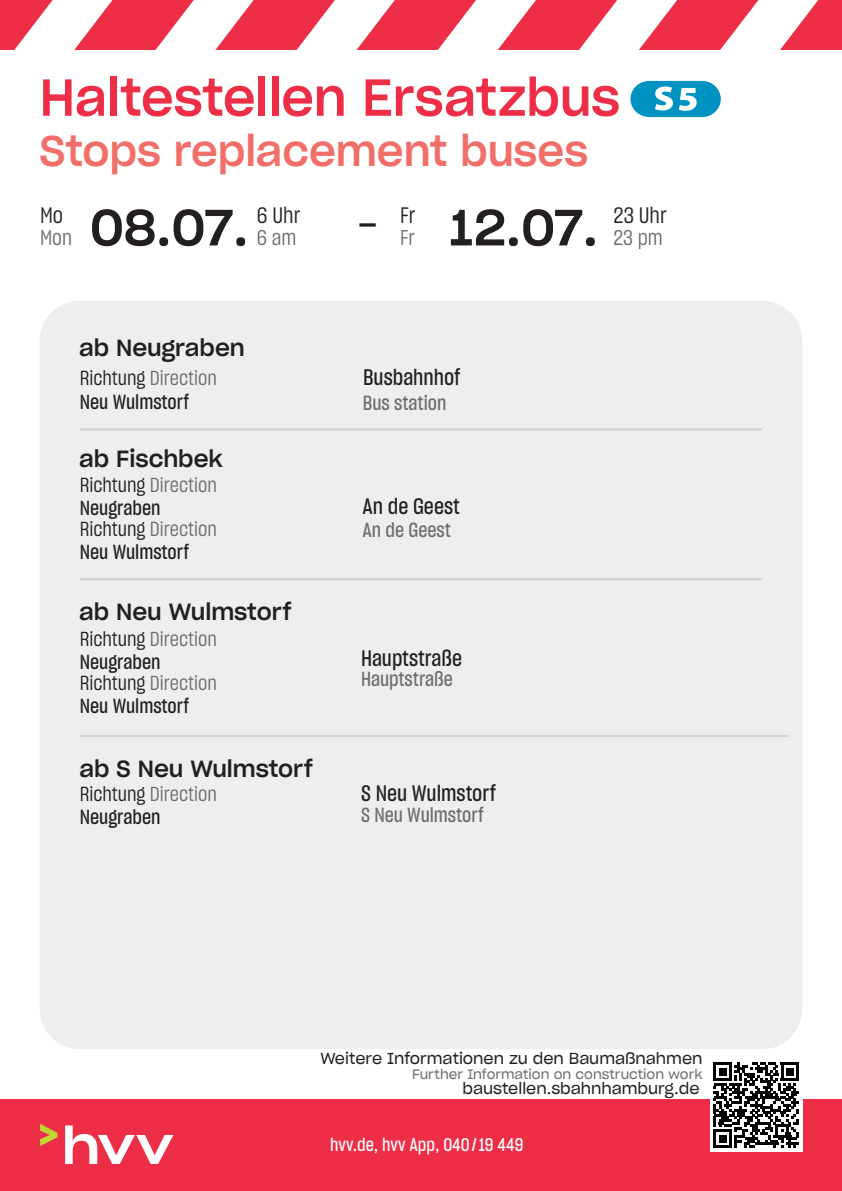
<style>
.page{position:relative;width:842px;height:1191px;background:#fff}
.page>*{position:absolute;margin:0;border:0;box-sizing:border-box;transform-origin:0 0}
.t1{font:51px "Sharp Grotesk Medium 20";color:#ee2d47}
.t2{font:50px "Sharp Grotesk Medium 20";letter-spacing:-.015em;color:#231f20}
.t3{font:46.6px "Sharp Grotesk Book 15";color:#231f20}
.t4{font:42px "Sharp Grotesk Medium 20";color:#f26f69}
.t5{font:23px "Sharp Grotesk Medium 20";color:#231f20}
.t6{font:22px "Sharp Grotesk Medium 15";color:#231f20}
.t7{font:22px "Sharp Grotesk Book 15";color:#231f20}
.t8{font:21px "Sharp Grotesk Book 15";color:#6c6d70}
.t9{font:20px "Sharp Grotesk Book 15";color:#6c6d70}
.t10{font:20px "Sharp Grotesk Medium 15";color:#231f20}
.t11{font:20px "Sharp Grotesk Medium 15";color:#6c6d70}
.t12{font:18px "Sharp Grotesk Medium 15";color:#fff}
.t13{font:15.5px "Sharp Grotesk Book 20";letter-spacing:-.005em;color:#231f20}
.t14{font:13.2px "Sharp Grotesk Book 20";color:#6c6d70}
.s1{color:#231f20}
</style>
<div class="page">
<div style="left:0;top:1098px;width:842px;height:93px;background:#ee2d47"></div>
<svg style="left:0;top:0;width:53px;height:50px"></svg>
<svg style="left:780px;top:0;width:62px;height:50px"></svg>
<svg style="left:74px;top:0;width:120px;height:50px"></svg>
<svg style="left:215px;top:0;width:120px;height:50px"></svg>
<svg style="left:356px;top:0;width:120px;height:50px"></svg>
<svg style="left:498px;top:0;width:119px;height:50px"></svg>
<svg style="left:639px;top:0;width:120px;height:50px"></svg>
<svg style="left:65px;top:1125px;width:108px;height:39px"></svg>
<svg style="left:40px;top:1123px;width:18px;height:23px"></svg>
<div style="left:40px;top:300px;width:762px;height:749px;background:#edefee;border-radius:40px"></div>
<hr style="left:80px;top:428px;width:682px;height:2px;background:#d1d2d4">
<hr style="left:80px;top:735px;width:708px;height:2px;background:#d1d2d4">
<hr style="left:80px;top:578px;width:682px;height:2px;background:#d1d2d4">
<div style="left:710px;top:1059px;width:92px;height:92px;background:#fff"></div>
<svg style="left:714px;top:1062px;width:85px;height:85px"></svg>
<div style="left:719px;top:1134px;width:7px;height:8px;background:#000"></div>
<svg style="left:630px;top:81px;width:91px;height:36px"></svg>
<p class="t1" style="left:40px;top:54px;width:582px">Haltestellen Ersatzbus</p>
<p class="t4" style="left:40px;top:115px;width:550px">Stops replacement buses</p>
<p class="t7" style="left:40px;top:200px;width:25px">Mo</p>
<p class="t2" style="left:90px;top:185px;width:160px">08.07.</p>
<p class="t7" style="left:257px;top:200px;width:45px">6 Uhr</p>
<p class="t7" style="left:400px;top:200px;width:17px">Fr</p>
<p class="t2" style="left:449px;top:185px;width:150px">12.07.</p>
<p class="t7" style="left:613px;top:200px;width:55px">23 Uhr</p>
<p class="t3" style="left:357px;top:190px;width:23px">–</p>
<p class="t8" style="left:40px;top:223px;width:34px">Mon</p>
<p class="t8" style="left:257px;top:223px;width:41px">6 am</p>
<p class="t8" style="left:400px;top:223px;width:16px">Fr</p>
<p class="t8" style="left:613px;top:223px;width:51px">23 pm</p>
<p class="t5" style="left:79px;top:328px;width:167px">ab Neugraben</p>
<p class="t9" style="left:80px;top:364px;width:139px"><span class="s1">Richtung</span> Direction</p>
<p class="t10" style="left:80px;top:387px;width:111px">Neu Wulmstorf</p>
<p class="t5" style="left:79px;top:439px;width:145px">ab Fischbek</p>
<p class="t9" style="left:80px;top:471px;width:139px"><span class="s1">Richtung</span> Direction</p>
<p class="t10" style="left:80px;top:494px;width:82px">Neugraben</p>
<p class="t9" style="left:80px;top:514px;width:139px"><span class="s1">Richtung</span> Direction</p>
<p class="t10" style="left:80px;top:537px;width:111px">Neu Wulmstorf</p>
<p class="t5" style="left:79px;top:593px;width:214px">ab Neu Wulmstorf</p>
<p class="t9" style="left:80px;top:625px;width:139px"><span class="s1">Richtung</span> Direction</p>
<p class="t10" style="left:80px;top:648px;width:82px">Neugraben</p>
<p class="t9" style="left:80px;top:669px;width:139px"><span class="s1">Richtung</span> Direction</p>
<p class="t10" style="left:80px;top:692px;width:111px">Neu Wulmstorf</p>
<p class="t5" style="left:79px;top:749px;width:235px">ab S Neu Wulmstorf</p>
<p class="t9" style="left:80px;top:779px;width:139px"><span class="s1">Richtung</span> Direction</p>
<p class="t10" style="left:80px;top:802px;width:82px">Neugraben</p>
<p class="t6" style="left:363px;top:362px;width:99px">Busbahnhof</p>
<p class="t11" style="left:363px;top:388px;width:85px">Bus station</p>
<p class="t6" style="left:362px;top:490px;width:99px">An de Geest</p>
<p class="t11" style="left:362px;top:516px;width:90px">An de Geest</p>
<p class="t6" style="left:361px;top:643px;width:103px">Hauptstraße</p>
<p class="t11" style="left:361px;top:665px;width:93px">Hauptstraße</p>
<p class="t6" style="left:361px;top:777px;width:136px">S Neu Wulmstorf</p>
<p class="t11" style="left:361px;top:800px;width:124px">S Neu Wulmstorf</p>
<p class="t13" style="left:320px;top:1046px;width:384px">Weitere Informationen zu den Baumaßnahmen</p>
<p class="t14" style="left:412px;top:1063px;width:292px">Further Information on construction work</p>
<p class="t13" style="left:463px;top:1076px;width:238px">baustellen.sbahnhamburg.de</p>
<p class="t12" style="left:330px;top:1131px;width:195px">hvv.de, hvv App, 040/19 449</p>
</div>
